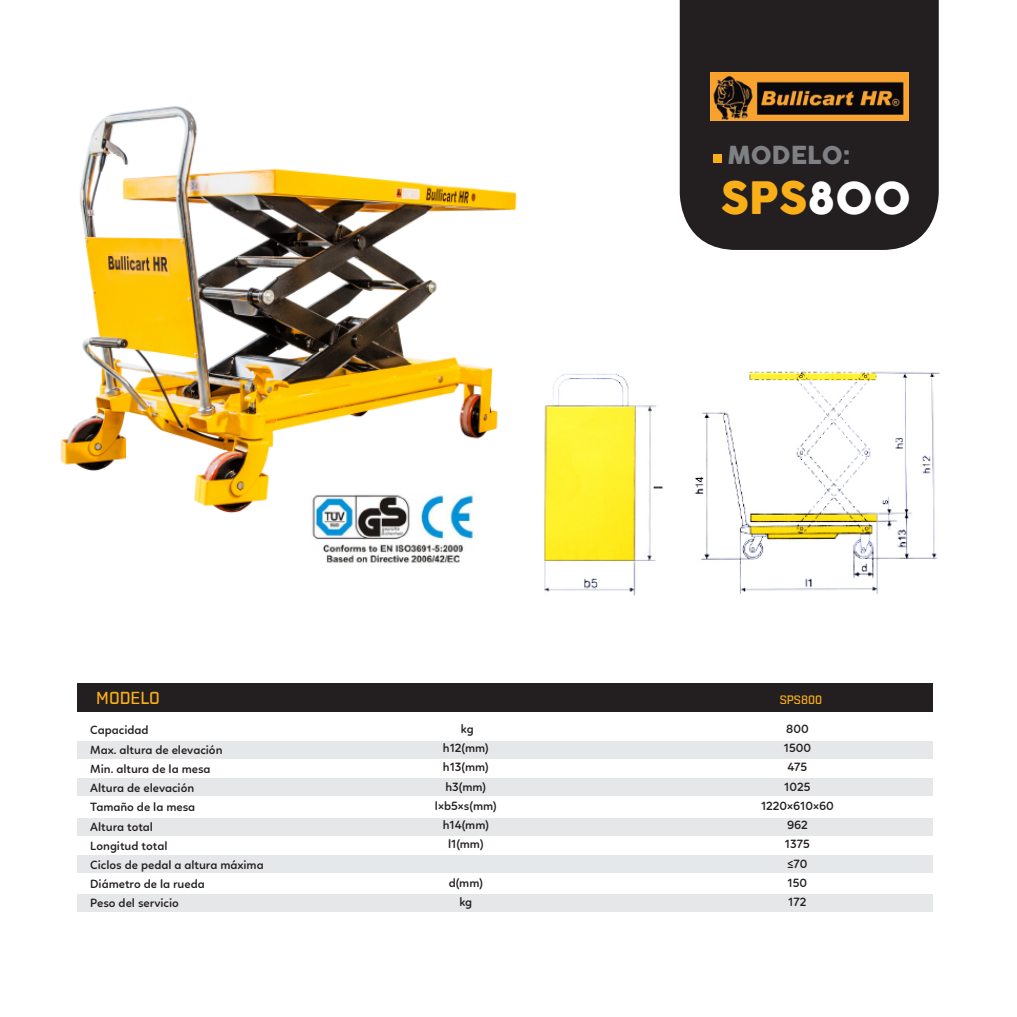
<style>
.page{position:relative;width:1017px;height:1017px;background:#fff}
.page>*{position:absolute;margin:0;border:0;box-sizing:border-box;transform-origin:0 0}
.t1{font:43.57px "COCOGOOSE";color:#faaf18}
.t2{font:24.32px "COCOGOOSE";color:#7e8083}
.t3{font:17.32px "Shentox Regular 2";color:#faaf18}
.t4{font:600 12.25px/19.2px "Linotte";color:#231f20;text-align:center}
.t5{font:12.08px "Shentox Regular 2";color:#faaf18}
.s1{color:#fff}
</style>
<div class="page">
<div style="left:680px;top:0;width:259px;height:250px;background:#231f20"></div>
<img style="left:710px;top:72px;width:198px;height:49px">
<div style="left:713px;top:154px;width:8px;height:9px;background:#faaf18"></div>
<div style="left:78px;top:741px;width:855px;height:18px;background:#e6e7e9"></div>
<div style="left:78px;top:779px;width:855px;height:17px;background:#e6e7e9"></div>
<div style="left:78px;top:818px;width:855px;height:17px;background:#e6e7e9"></div>
<div style="left:78px;top:855px;width:855px;height:18px;background:#e6e7e9"></div>
<div style="left:78px;top:894px;width:855px;height:17px;background:#e6e7e9"></div>
<div style="left:78px;top:684px;width:855px;height:28px;background:#231f20"></div>
<img style="left:60px;top:106px;width:457px;height:407px">
<img style="left:544px;top:371px;width:396px;height:225px">
<img style="left:304px;top:486px;width:178px;height:77px">
<h2 class="t2" style="left:727px;top:137px;width:124px">MODELO:</h2>
<h1 class="t1" style="left:720px;top:165px;width:192px">SPS<span class="s1">800</span></h1>
<h3 class="t3" style="left:96px;top:687px;width:65px">MODELO</h3>
<p class="t5" style="left:780px;top:692px;width:44px">SPS800</p>
<p class="t4" style="left:90px;top:720px;width:175px;text-align:left">Capacidad<br>Max. altura de elevación<br>Min. altura de la mesa<br>Altura de elevación<br>Tamaño de la mesa<br>Altura total<br>Longitud total<br>Ciclos de pedal a altura máxima<br>Diámetro de la rueda<br>Peso del servicio</p>
<p class="t4" style="left:435px;top:719px;width:63px">kg h12(mm) h13(mm) h3(mm) l×b5×s(mm) h14(mm) l1(mm)</p>
<p class="t4" style="left:761px;top:719px;width:74px">800<br>1500<br>475<br>1025<br>1220×610×60<br>962<br>1375<br>≤70<br>150<br>172</p>
<p class="t4" style="left:449px;top:873px;width:36px">d(mm) kg</p>
</div>
